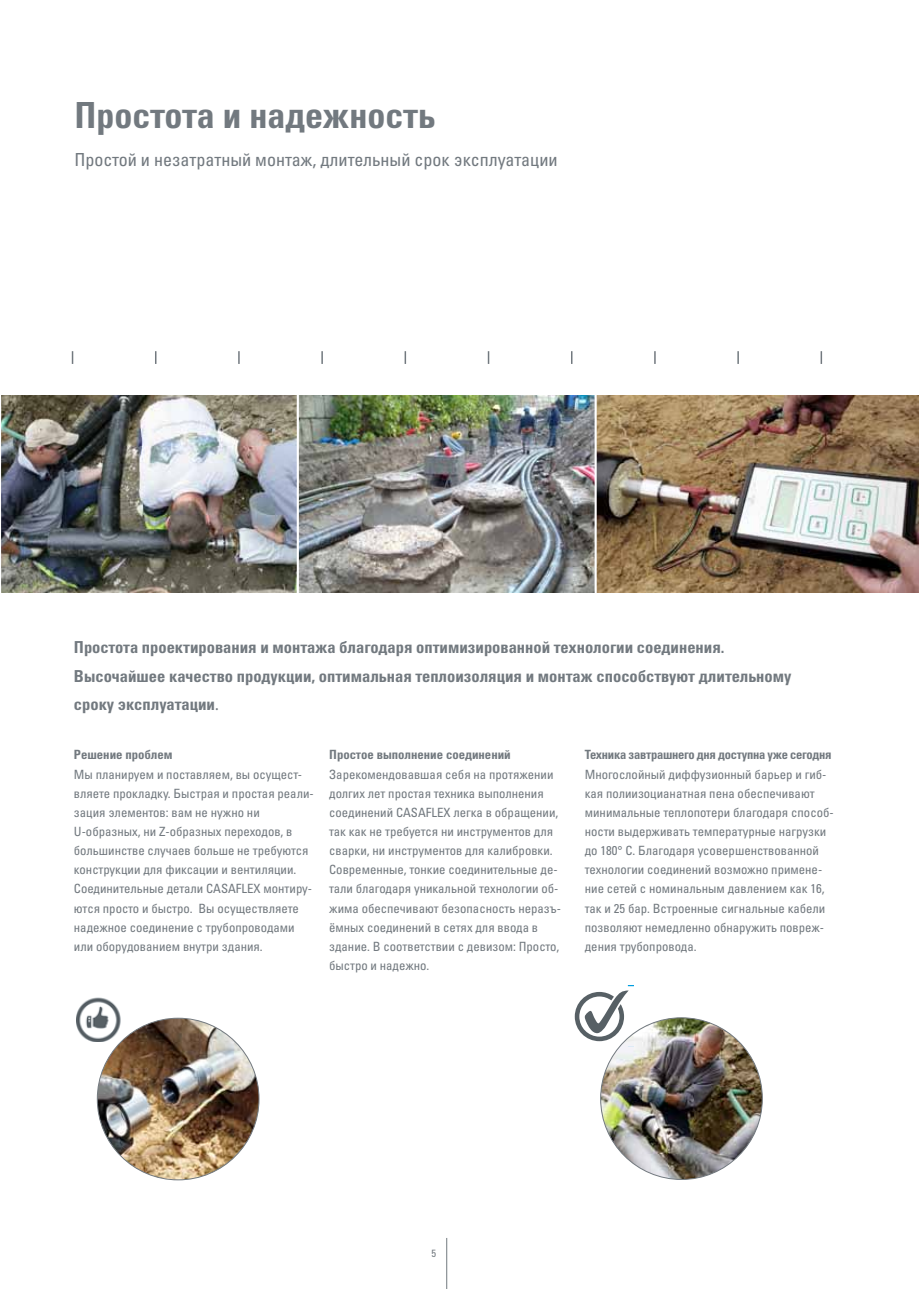
<style>
.page{position:relative;width:919px;height:1289px;background:#fff}
.page>*{position:absolute;margin:0;border:0;box-sizing:border-box;transform-origin:0 0}
.t1{font:36px "Univers LTCYR 67 Bold Cond";color:#72797f}
.t2{font:condensed 18px "Univers LTCYR 57";color:#72797f}
.t3{font:16.5px/28.7px "Univers LTCYR 67 Bold Cond";color:#72797f}
.t4{font:condensed 12.75px/19.2px "Univers LTCYR 57";color:#72797f}
.t5{font:12.75px "Univers LTCYR 67 Bold Cond";letter-spacing:-.01em;color:#72797f}
.t6{font:condensed 10.5px "Univers LTCYR 57";color:#72797f}
.s1{font-family:"Myriad Pro"}
</style>
<div class="page">
<hr style="left:446px;top:1237px;width:1px;height:51px;background:#72797f">
<svg style="left:72px;top:351px;width:1px;height:13px"></svg>
<svg style="left:155px;top:351px;width:1px;height:13px"></svg>
<svg style="left:238px;top:351px;width:2px;height:13px"></svg>
<svg style="left:321px;top:351px;width:2px;height:13px"></svg>
<svg style="left:487px;top:351px;width:2px;height:13px"></svg>
<svg style="left:654px;top:351px;width:1px;height:13px"></svg>
<svg style="left:737px;top:351px;width:1px;height:13px"></svg>
<svg style="left:820px;top:351px;width:2px;height:13px"></svg>
<svg style="left:404px;top:351px;width:2px;height:13px"></svg>
<svg style="left:571px;top:351px;width:1px;height:13px"></svg>
<img style="left:1px;top:395px;width:593px;height:197px">
<img style="left:596px;top:395px;width:322px;height:197px">
<hr style="left:297px;top:387px;width:2px;height:213px;background:#fff">
<img style="left:600px;top:1017px;width:162px;height:162px;border-radius:81px">
<svg style="left:574px;top:985px;width:59px;height:61px"></svg>
<img style="left:76px;top:997px;width:68px;height:44px">
<img style="left:97px;top:1018px;width:162px;height:161px;border-radius:81px">
<h1 class="t1" style="left:74px;top:93px;width:362px">Простота и надежность</h1>
<h2 class="t2" style="left:74px;top:148px;width:484px">Простой и незатратный монтаж, длительный срок эксплуатации</h2>
<p class="t3" style="left:74px;top:632px;width:719px">Простота проектирования и монтажа благодаря оптимизированной технологии соединения.<br>Высочайшее качество продукции, оптимальная теплоизоляция и монтаж способствуют длительному сроку эксплуатации<span class="s1">.</span></p>
<p class="t5" style="left:74px;top:747px;width:100px">Решение проблем</p>
<p class="t4" style="left:74px;top:764px;width:241px">Мы планируем и поставляем, вы осущест&shy;вляете прокладку. Быстрая и простая реали&shy;зация элементов: вам не нужно ни U-образных, ни Z-образных переходов, в большинстве случаев больше не требуются конструкции для фиксации и вентиляции.<br>Соединительные детали CASAFLEX монтиру&shy;ются просто и быстро. Вы осуществляете надежное соединение с трубопроводами или оборудованием внутри здания.</p>
<p class="t5" style="left:584px;top:747px;width:248px">Техника завтрашнего дня доступна уже сегодня</p>
<p class="t4" style="left:584px;top:764px;width:250px">Многослойный диффузионный барьер и гиб&shy;кая полиизоцианатная пена обеспечивают минимальные теплопотери благодаря способ&shy;ности выдерживать температурные нагрузки до 180° C. Благодаря усовершенствованной технологии соединений возможно примене&shy;ние сетей с номинальным давлением как 16, так и 25 бар. Встроенные сигнальные кабели позволяют немедленно обнаружить повреж&shy;дения трубопровода.</p>
<p class="t5" style="left:329px;top:747px;width:183px">Простое выполнение соединений</p>
<p class="t4" style="left:329px;top:764px;width:233px">Зарекомендовавшая себя на протяжении долгих лет простая техника выполнения соединений CASAFLEX легка в обращении, так как не требуется ни инструментов для сварки, ни инструментов для калибровки.<br>Современные, тонкие соединительные де&shy;тали благодаря уникальной технологии об&shy;жима обеспечивают безопасность неразъ&shy;ёмных соединений в сетях для ввода в здание. В соответствии с девизом: Просто, быстро и надежно.</p>
<p class="t6" style="left:431px;top:1246px;width:6px">5</p>
</div>
